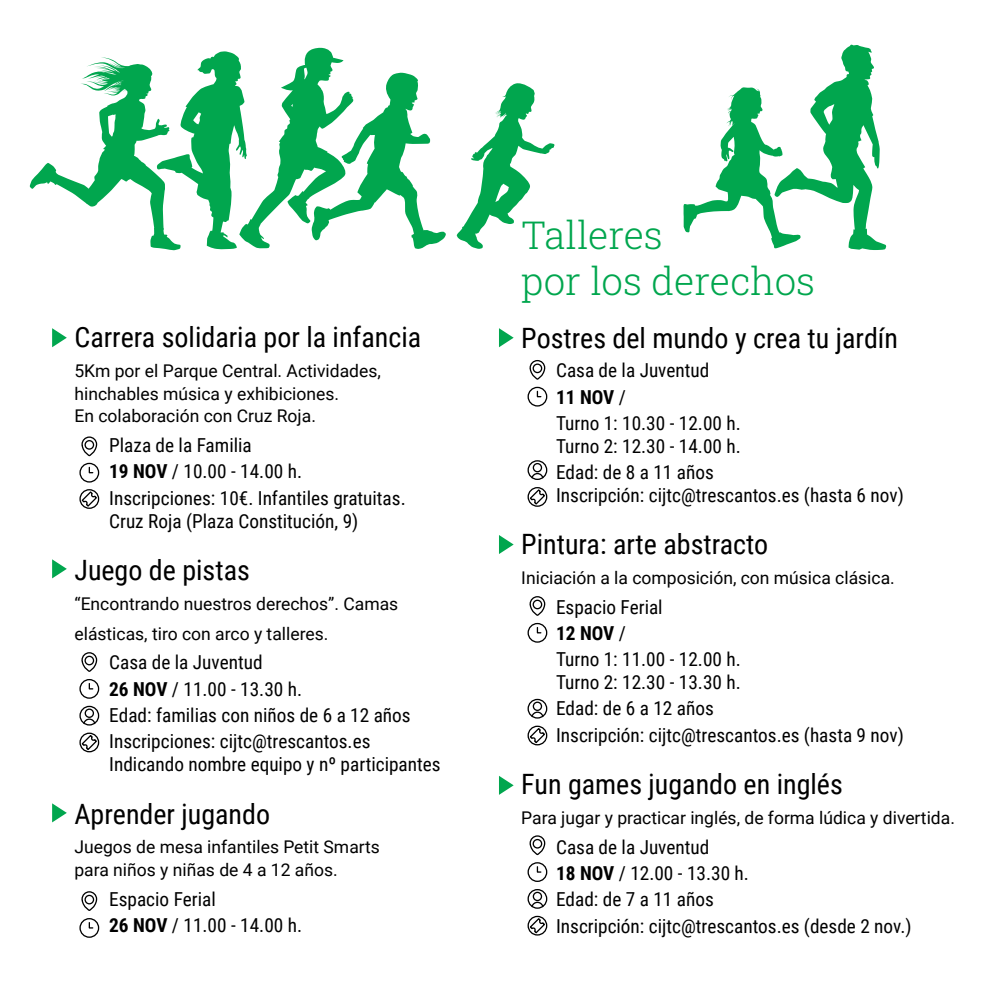
<style>
.page{position:relative;width:993px;height:993px;background:#fff}
.page>*{position:absolute;margin:0;border:0;box-sizing:border-box;transform-origin:0 0}
.t1{font:300 38.5px/45.5px "Roboto Slab";color:#01a64e}
.t2{font:28px "Roboto Condensed";color:#000}
.t3{font:19.25px/26.2px "Roboto Condensed";color:#000}
.t4{font:17.5px/22.8px "Roboto";color:#000}
.s1{font-weight:700}
</style>
<div class="page">
<svg style="left:52px;top:328px;width:15px;height:19px"></svg>
<svg style="left:499px;top:328px;width:14px;height:19px"></svg>
<svg style="left:499px;top:535px;width:14px;height:19px"></svg>
<svg style="left:499px;top:776px;width:14px;height:18px"></svg>
<svg style="left:52px;top:559px;width:15px;height:19px"></svg>
<svg style="left:52px;top:803px;width:15px;height:19px"></svg>
<svg style="left:456px;top:83px;width:98px;height:166px"></svg>
<svg style="left:683px;top:44px;width:203px;height:206px"></svg>
<svg style="left:30px;top:47px;width:416px;height:203px"></svg>
<svg style="left:79px;top:679px;width:21px;height:20px"></svg>
<svg style="left:527px;top:622px;width:21px;height:21px"></svg>
<svg style="left:527px;top:386px;width:21px;height:21px"></svg>
<svg style="left:79px;top:918px;width:21px;height:20px"></svg>
<svg style="left:81px;top:652px;width:17px;height:20px"></svg>
<svg style="left:529px;top:596px;width:16px;height:20px"></svg>
<svg style="left:529px;top:360px;width:16px;height:20px"></svg>
<svg style="left:81px;top:891px;width:17px;height:20px"></svg>
<svg style="left:79px;top:436px;width:21px;height:73px"></svg>
<svg style="left:79px;top:732px;width:21px;height:20px"></svg>
<svg style="left:527px;top:725px;width:21px;height:20px"></svg>
<svg style="left:527px;top:487px;width:21px;height:20px"></svg>
<div style="left:85px;top:708px;width:9px;height:9px;border:1px solid #000;border-radius:50%"></div>
<div style="left:79px;top:705px;width:20px;height:20px;border:1px solid #000;border-radius:50%"></div>
<svg style="left:82px;top:717px;width:14px;height:7px"></svg>
<div style="left:532px;top:701px;width:10px;height:9px;border:1px solid #000;border-radius:50%"></div>
<div style="left:527px;top:698px;width:20px;height:20px;border:1px solid #000;border-radius:50%"></div>
<svg style="left:530px;top:710px;width:14px;height:7px"></svg>
<div style="left:532px;top:463px;width:10px;height:9px;border:1px solid #000;border-radius:50%"></div>
<div style="left:527px;top:460px;width:20px;height:20px;border:1px solid #000;border-radius:50%"></div>
<svg style="left:530px;top:472px;width:14px;height:7px"></svg>
<svg style="left:527px;top:862px;width:21px;height:20px"></svg>
<svg style="left:529px;top:835px;width:16px;height:20px"></svg>
<svg style="left:527px;top:915px;width:21px;height:20px"></svg>
<div style="left:532px;top:891px;width:10px;height:9px;border:1px solid #000;border-radius:50%"></div>
<div style="left:527px;top:888px;width:20px;height:20px;border:1px solid #000;border-radius:50%"></div>
<svg style="left:530px;top:900px;width:14px;height:7px"></svg>
<h2 class="t2" style="left:74px;top:317px;width:348px">Carrera solidaria por la infancia</h2>
<p class="t4" style="left:74px;top:358px;width:308px">5Km por el Parque Central. Actividades, hinchables música y exhibiciones.<br>En colaboración con Cruz Roja.</p>
<p class="t3" style="left:109px;top:431px;width:298px">Plaza de la Familia<br><span class="s1">19 NOV</span> / 10.00 - 14.00 h.<br>Inscripciones: 10€. Infantiles gratuitas.</p>
<p class="t3" style="left:109px;top:506px;width:250px">Cruz Roja (Plaza Constitución, 9)</p>
<h2 class="t2" style="left:74px;top:550px;width:177px">Juego de pistas</h2>
<p class="t4" style="left:74px;top:588px;width:325px;line-height:29.8px">“Encontrando nuestros derechos”. Camas elásticas, tiro con arco y talleres.</p>
<p class="t3" style="left:109px;top:648px;width:303px">Casa de la Juventud<br><span class="s1">26 NOV</span> / 11.00 - 13.30 h.<br>Edad: familias con niños de 6 a 12 años<br>Inscripciones: cijtc@trescantos.es</p>
<p class="t3" style="left:109px;top:750px;width:333px">Indicando nombre equipo y nº participantes</p>
<h2 class="t2" style="left:74px;top:793px;width:197px">Aprender jugando</h2>
<p class="t4" style="left:74px;top:834px;width:307px">Juegos de mesa infantiles Petit Smarts para niños y niñas de 4 a 12 años.</p>
<p class="t3" style="left:109px;top:884px;width:194px">Espacio Ferial<br><span class="s1">26 NOV</span> / 11.00 - 14.00 h.</p>
<h1 class="t1" style="left:521px;top:212px;width:295px">Talleres<br>por los derechos</h1>
<h2 class="t2" style="left:521px;top:318px;width:378px">Postres del mundo y crea tu jardín</h2>
<p class="t3" style="left:556px;top:356px;width:186px">Casa de la Juventud<br><span class="s1">11 NOV</span> /<br>Turno 1: 10.30 - 12.00 h.</p>
<p class="t3" style="left:556px;top:432px;width:186px">Turno 2: 12.30 - 14.00 h.<br>Edad: de 8 a 11 años</p>
<p class="t3" style="left:556px;top:481px;width:349px">Inscripción: cijtc@trescantos.es (hasta 6 nov)</p>
<h2 class="t2" style="left:521px;top:524px;width:248px">Pintura: arte abstracto</h2>
<p class="t4" style="left:521px;top:565px;width:375px">Iniciación a la composición, con música clásica.</p>
<p class="t3" style="left:556px;top:593px;width:186px">Espacio Ferial<br><span class="s1">12 NOV</span> /<br>Turno 1: 11.00 - 12.00 h.</p>
<p class="t3" style="left:556px;top:668px;width:349px">Turno 2: 12.30 - 13.30 h.<br>Edad: de 6 a 12 años<br>Inscripción: cijtc@trescantos.es (hasta 9 nov)</p>
<h2 class="t2" style="left:521px;top:764px;width:323px">Fun games jugando en inglés</h2>
<p class="t4" style="left:521px;top:805px;width:435px">Para jugar y practicar inglés, de forma lúdica y divertida.</p>
<p class="t3" style="left:556px;top:832px;width:357px">Casa de la Juventud<br><span class="s1">18 NOV</span> / 12.00 - 13.30 h.<br>Edad: de 7 a 11 años<br>Inscripción: cijtc@trescantos.es (desde 2 nov.)</p>
</div>
